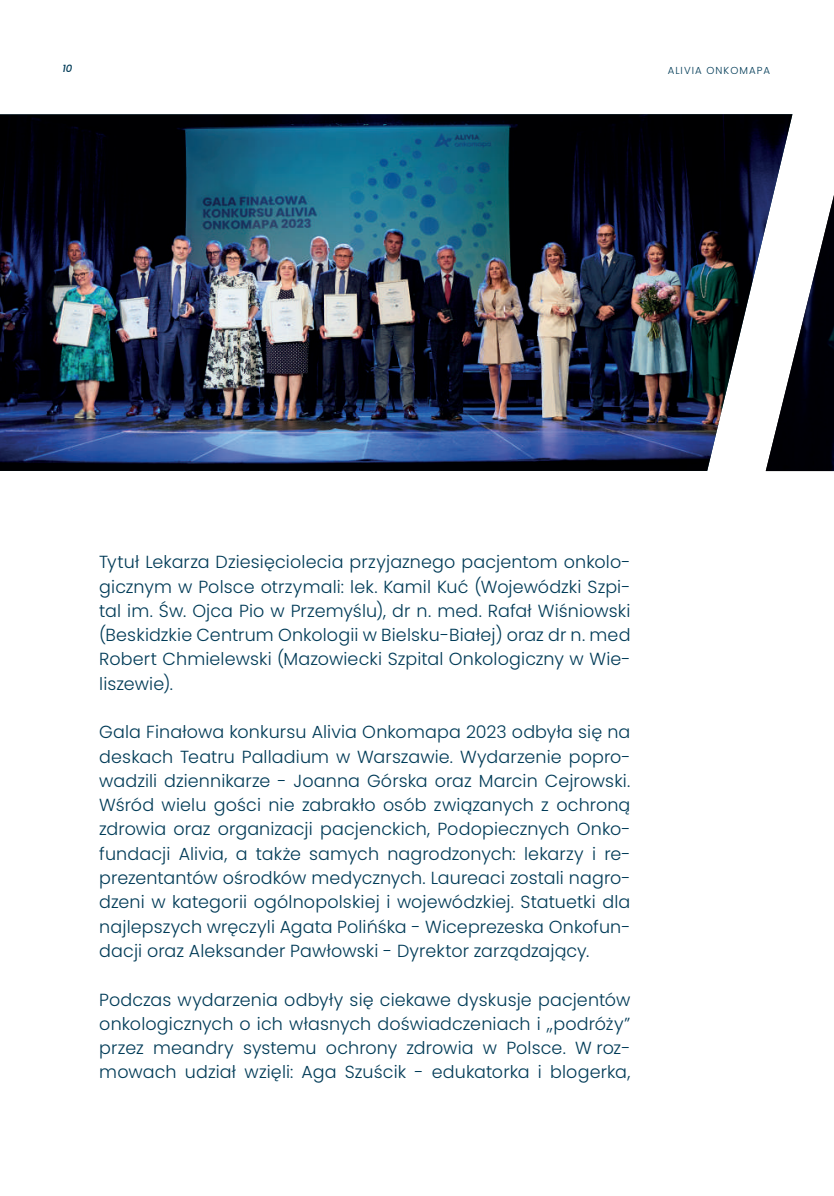
<style>
.page{position:relative;width:834px;height:1196px;background:#fff}
.page>*{position:absolute;margin:0;border:0;box-sizing:border-box;transform-origin:0 0}
.t1{font:300 17.5px/24.3px "Poppins";letter-spacing:.005em;color:#003b57;text-align:justify}
.t2{font:300 10.15px "Poppins";letter-spacing:.1em;color:#003b57}
.t3{font:italic 500 10.15px "Poppins";color:#003b57}
</style>
<div class="page">
<img style="left:0;top:114px;width:792px;height:357px">
<img style="left:765px;top:195px;width:68px;height:276px">
<p class="t3" style="left:62px;top:62px;width:12px">10</p>
<p class="t2" style="left:667px;top:65px;width:104px">ALIVIA ONKOMAPA</p>
<p class="t1" style="left:99px;top:550px;width:532px">Tytuł Lekarza Dziesięciolecia przyjaznego pacjentom onkolo&shy;gicznym w Polsce otrzymali: lek. Kamil Kuć (Wojewódzki Szpi&shy;tal im. Św. Ojca Pio w Przemyślu), dr n. med. Rafał Wiśniowski (Beskidzkie Centrum Onkologii w Bielsku-Białej) oraz dr n. med Robert Chmielewski (Mazowiecki Szpital Onkologiczny w Wie&shy;liszewie).</p>
<p class="t1" style="left:99px;top:720px;width:532px">Gala Finałowa konkursu Alivia Onkomapa 2023 odbyła się na deskach Teatru Palladium w Warszawie. Wydarzenie popro&shy;wadzili dziennikarze - Joanna Górska oraz Marcin Cejrowski.<br>Wśród wielu gości nie zabrakło osób związanych z ochroną zdrowia oraz organizacji pacjenckich, Podopiecznych Onko&shy;fundacji Alivia, a także samych nagrodzonych: lekarzy i re&shy;prezentantów ośrodków medycznych. Laureaci zostali nagro&shy;dzeni w kategorii ogólnopolskiej i wojewódzkiej. Statuetki dla najlepszych wręczyli Agata Polińśka - Wiceprezeska Onkofun&shy;dacji oraz Aleksander Pawłowski - Dyrektor zarządzający.</p>
<p class="t1" style="left:99px;top:987px;width:532px">Podczas wydarzenia odbyły się ciekawe dyskusje pacjentów onkologicznych o ich własnych doświadczeniach i „podróży” przez meandry systemu ochrony zdrowia w Polsce. W roz&shy;mowach udział wzięli: Aga Szuścik - edukatorka i blogerka,</p>
</div>
